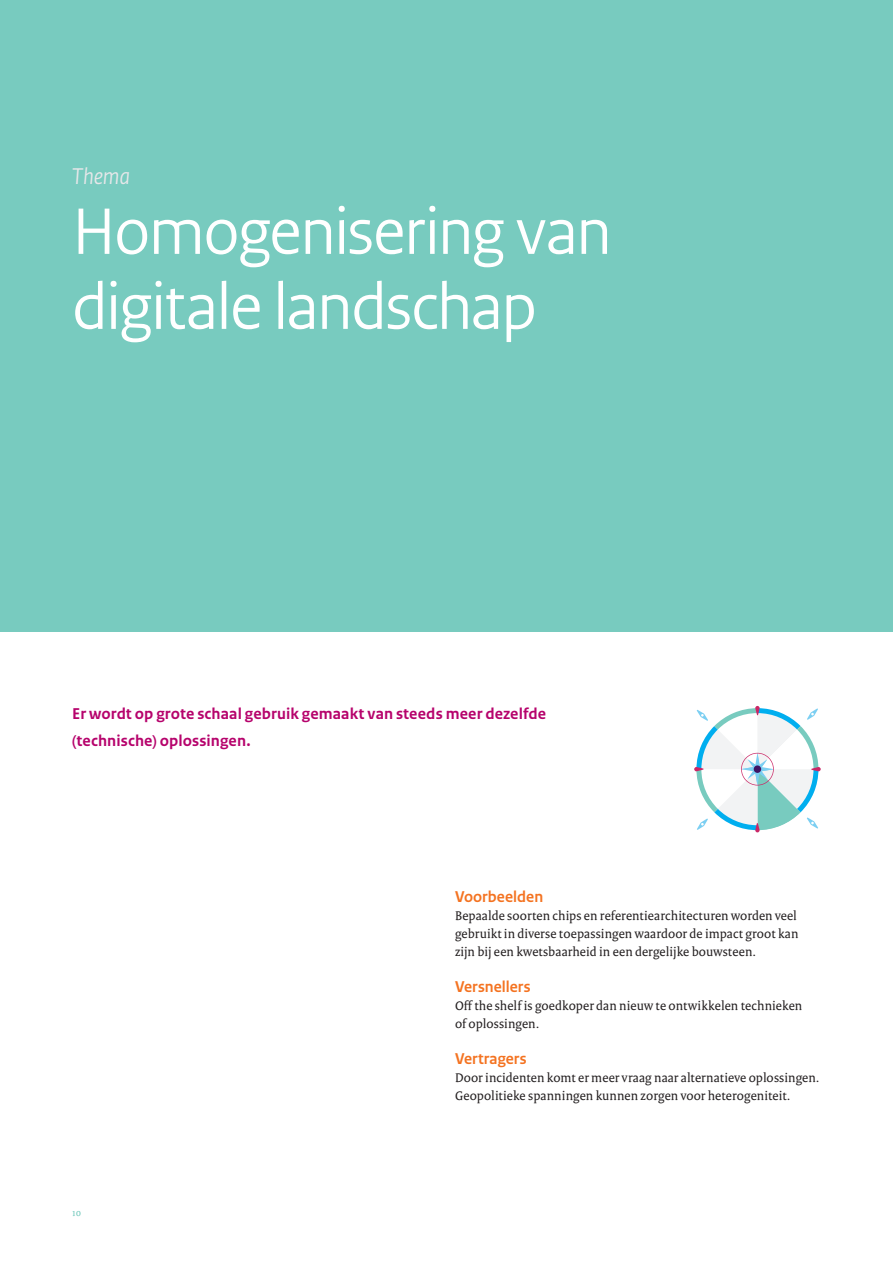
<style>
.page{position:relative;width:893px;height:1263px;background:#fff}
.page>*{position:absolute;margin:0;border:0;box-sizing:border-box;transform-origin:0 0}
.t1{font:69px/75px "Rijksoverheid Sans Heading";letter-spacing:-.015em;color:#fff}
.t2{font:italic 24px "Rijksoverheid Sans Heading";letter-spacing:-.005em;color:#e6e7e9}
.t3{font:700 16.5px/27px "Rijksoverheid Sans Text";letter-spacing:.005em;color:#b6036c}
.t4{font:700 16.5px "Rijksoverheid Sans Heading";letter-spacing:.005em;color:#f47321}
.t5{font:13.5px/18px "Rijksoverheid Serif";letter-spacing:.01em;color:#231f20}
.t6{font:10.5px "Rijksoverheid Serif";color:#78cbbf}
</style>
<div class="page">
<svg style="left:694px;top:706px;width:127px;height:126px"></svg>
<div style="left:0;top:0;width:893px;height:631px;background:#78cbbf"></div>
<h2 class="t2" style="left:72px;top:163px;width:59px">Thema</h2>
<h1 class="t1" style="left:72px;top:195px;width:541px">Homogenisering van digitale landschap</h1>
<p class="t3" style="left:72px;top:701px;width:475px">Er wordt op grote schaal gebruik gemaakt van steeds meer dezelfde (technische) oplossingen.</p>
<p class="t6" style="left:72px;top:1206px;width:11px">10</p>
<p class="t4" style="left:455px;top:887px;width:90px">Voorbeelden</p>
<p class="t5" style="left:455px;top:906px;width:345px">Bepaalde soorten chips en referentiearchitecturen worden veel gebruikt in diverse toepassingen waardoor de impact groot kan zijn bij een kwetsbaarheid in een dergelijke bouwsteen.</p>
<p class="t4" style="left:455px;top:977px;width:77px">Versnellers</p>
<p class="t5" style="left:455px;top:996px;width:349px">Off the shelf is goedkoper dan nieuw te ontwikkelen technieken of oplossingen.</p>
<p class="t4" style="left:455px;top:1049px;width:73px">Vertragers</p>
<p class="t5" style="left:455px;top:1068px;width:366px">Door incidenten komt er meer vraag naar alternatieve oplossingen.<br>Geopolitieke spanningen kunnen zorgen voor heterogeniteit.</p>
</div>
